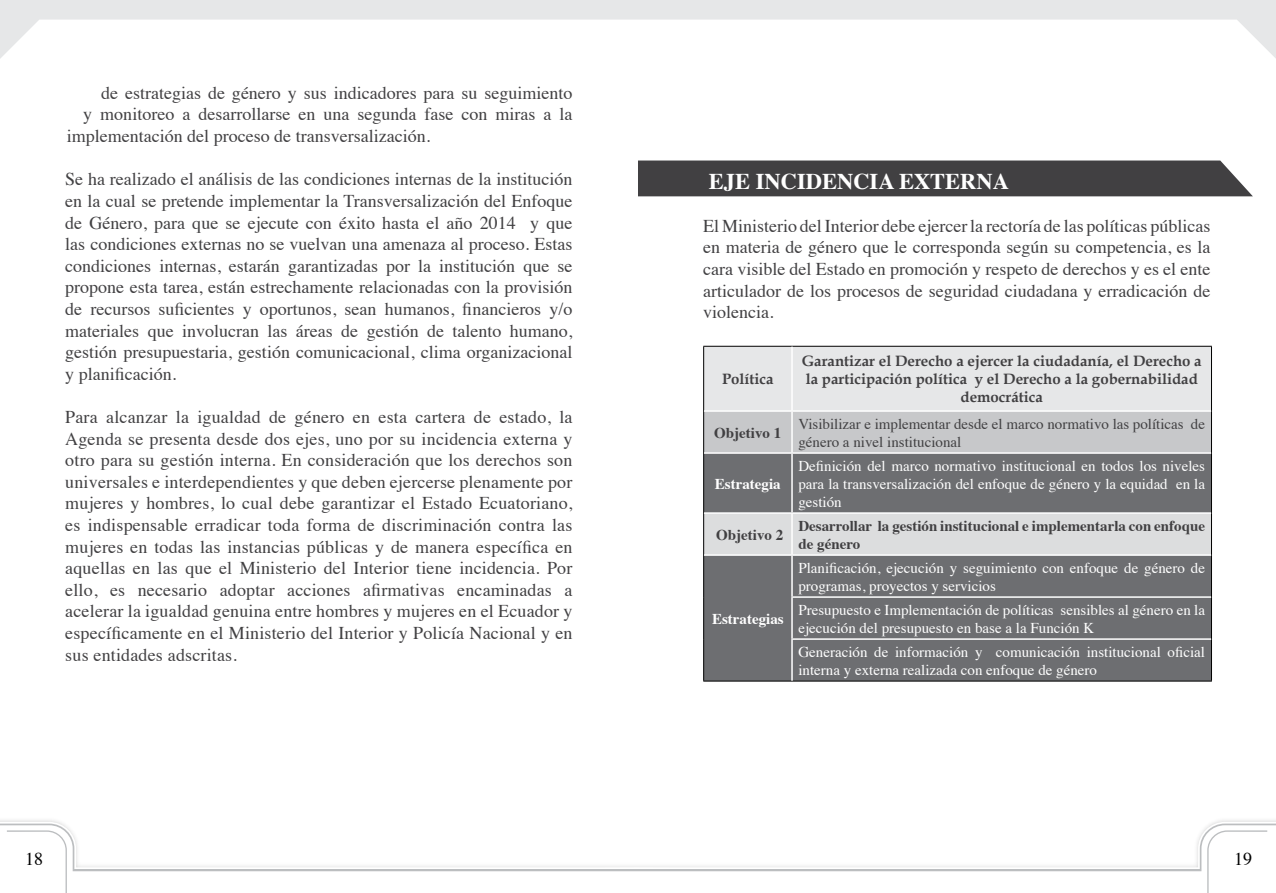
<style>
.page{position:relative;width:1276px;height:893px;background:#fff}
.page>*{position:absolute;margin:0;border:0;box-sizing:border-box;transform-origin:0 0}
.t1{font:700 22.5px "Times";color:#fff}
.t2{font:18px/21.6px "Times";color:#414042;text-align:justify}
.t3{font:18px "Times";color:#000}
.t4{font:15px/18px "Times";color:#fff}
.t5{font:700 15px/18px "Book Antiqua";color:#414042;text-align:center}
.t6{font:700 15px/18px "Times";color:#414042}
.t7{font:15px/18px "Times";color:#414042}
.t8{font:700 15px "Times";color:#fff}
</style>
<div class="page">
<svg style="left:0;top:0;width:638px;height:59px"></svg>
<svg style="left:0;top:822px;width:1276px;height:71px"></svg>
<svg style="left:638px;top:0;width:638px;height:58px"></svg>
<div style="left:638px;top:161px;width:615px;height:35px;background:#414042"></div>
<svg style="left:704px;top:347px;width:507px;height:105px;background:#d9dadc"></svg>
<div style="left:704px;top:454px;width:507px;height:227px;background:#6d6e71"></div>
<div style="left:704px;top:514px;width:507px;height:40px;background:#dcddde"></div>
<hr style="left:703px;top:346px;width:89px;height:1px;background:#000">
<hr style="left:703px;top:347px;width:1px;height:64px;background:#000">
<hr style="left:792px;top:346px;width:420px;height:1px;background:#000">
<hr style="left:1211px;top:347px;width:1px;height:64px;background:#000">
<hr style="left:703px;top:411px;width:1px;height:42px;background:#000">
<hr style="left:1211px;top:411px;width:1px;height:42px;background:#000">
<hr style="left:703px;top:453px;width:1px;height:60px;background:#000">
<hr style="left:1211px;top:453px;width:1px;height:60px;background:#000">
<hr style="left:703px;top:513px;width:1px;height:42px;background:#000">
<hr style="left:1211px;top:513px;width:1px;height:42px;background:#000">
<hr style="left:703px;top:555px;width:1px;height:42px;background:#000">
<hr style="left:703px;top:597px;width:1px;height:42px;background:#000">
<hr style="left:703px;top:639px;width:1px;height:42px;background:#000">
<hr style="left:703px;top:681px;width:89px;height:1px;background:#000">
<hr style="left:1211px;top:555px;width:1px;height:42px;background:#000">
<hr style="left:1211px;top:597px;width:1px;height:42px;background:#000">
<hr style="left:1211px;top:639px;width:1px;height:42px;background:#000">
<hr style="left:792px;top:681px;width:420px;height:1px;background:#000">
<hr style="left:791px;top:347px;width:2px;height:63px;background:#fff">
<hr style="left:704px;top:410px;width:88px;height:2px;background:#fff">
<hr style="left:792px;top:410px;width:419px;height:2px;background:#fff">
<hr style="left:791px;top:412px;width:2px;height:40px;background:#fff">
<hr style="left:791px;top:454px;width:2px;height:58px;background:#fff">
<hr style="left:704px;top:512px;width:88px;height:2px;background:#fff">
<hr style="left:792px;top:512px;width:419px;height:2px;background:#fff">
<hr style="left:791px;top:514px;width:2px;height:40px;background:#fff">
<hr style="left:704px;top:554px;width:88px;height:2px;background:#fff">
<hr style="left:792px;top:554px;width:419px;height:2px;background:#fff">
<hr style="left:791px;top:556px;width:2px;height:40px;background:#fff">
<hr style="left:791px;top:596px;width:420px;height:2px;background:#fff">
<hr style="left:791px;top:598px;width:2px;height:40px;background:#fff">
<hr style="left:791px;top:638px;width:420px;height:2px;background:#fff">
<hr style="left:791px;top:640px;width:2px;height:41px;background:#fff">
<p class="t2" style="left:101px;top:80px;width:473px">de estrategias de género y sus indicadores para su seguimiento</p>
<p class="t2" style="left:83px;top:102px;width:490px">y monitoreo a desarrollarse en una segunda fase con miras a la</p>
<p class="t2" style="left:67px;top:124px;width:365px">implementación del proceso de transversalización.</p>
<p class="t2" style="left:65px;top:167px;width:509px">Se ha realizado el análisis de las condiciones internas de la institución en la cual se pretende implementar la Transversalización del Enfoque de Género, para que se ejecute con éxito hasta el año 2014 y que las condiciones externas no se vuelvan una amenaza al proceso. Estas condiciones internas, estarán garantizadas por la institución que se propone esta tarea, están estrechamente relacionadas con la provisión de recursos suficientes y oportunos, sean humanos, financieros y/o materiales que involucran las áreas de gestión de talento humano, gestión presupuestaria, gestión comunicacional, clima organizacional y planificación.</p>
<p class="t2" style="left:65px;top:404px;width:509px">Para alcanzar la igualdad de género en esta cartera de estado, la Agenda se presenta desde dos ejes, uno por su incidencia externa y otro para su gestión interna. En consideración que los derechos son universales e interdependientes y que deben ejercerse plenamente por mujeres y hombres, lo cual debe garantizar el Estado Ecuatoriano, es indispensable erradicar toda forma de discriminación contra las mujeres en todas las instancias públicas y de manera específica en aquellas en las que el Ministerio del Interior tiene incidencia. Por ello, es necesario adoptar acciones afirmativas encaminadas a acelerar la igualdad genuina entre hombres y mujeres en el Ecuador y específicamente en el Ministerio del Interior y Policía Nacional y en sus entidades adscritas.</p>
<p class="t1" style="left:709px;top:160px;width:302px">EJE INCIDENCIA EXTERNA</p>
<p class="t2" style="left:703px;top:213px;width:508px">El Ministerio del Interior debe ejercer la rectoría de las políticas públicas en materia de género que le corresponda según su competencia, es la cara visible del Estado en promoción y respeto de derechos y es el ente articulador de los procesos de seguridad ciudadana y erradicación de violencia.</p>
<p class="t5" style="left:722px;top:370px;width:53px">Política</p>
<p class="t5" style="left:802px;top:352px;width:401px">Garantizar el Derecho a ejercer la ciudadanía, el Derecho a la participación política y el Derecho a la gobernabilidad democrática</p>
<p class="t6" style="left:714px;top:422px;width:69px">Objetivo 1</p>
<p class="t7" style="left:798px;top:413px;width:408px">Visibilizar e implementar desde el marco normativo las políticas de género a nivel institucional</p>
<p class="t8" style="left:715px;top:469px;width:67px">Estrategia</p>
<p class="t4" style="left:798px;top:455px;width:408px;text-align:justify">Definición del marco normativo institucional en todos los niveles para la transversalización del enfoque de género y la equidad en la gestión</p>
<p class="t6" style="left:716px;top:524px;width:69px">Objetivo 2</p>
<p class="t6" style="left:798px;top:515px;width:408px">Desarrollar la gestión institucional e implementarla con enfoque de género</p>
<p class="t8" style="left:712px;top:604px;width:73px">Estrategias</p>
<p class="t4" style="left:798px;top:557px;width:408px">Planificación, ejecución y seguimiento con enfoque de género de programas, proyectos y servicios</p>
<p class="t4" style="left:798px;top:599px;width:408px">Presupuesto e Implementación de políticas sensibles al género en la ejecución del presupuesto en base a la Función K</p>
<p class="t4" style="left:798px;top:641px;width:408px">Generación de información y comunicación institucional oficial interna y externa realizada con enfoque de género</p>
<p class="t3" style="left:25px;top:842px;width:19px">18</p>
<p class="t3" style="left:1234px;top:842px;width:19px">19</p>
</div>
